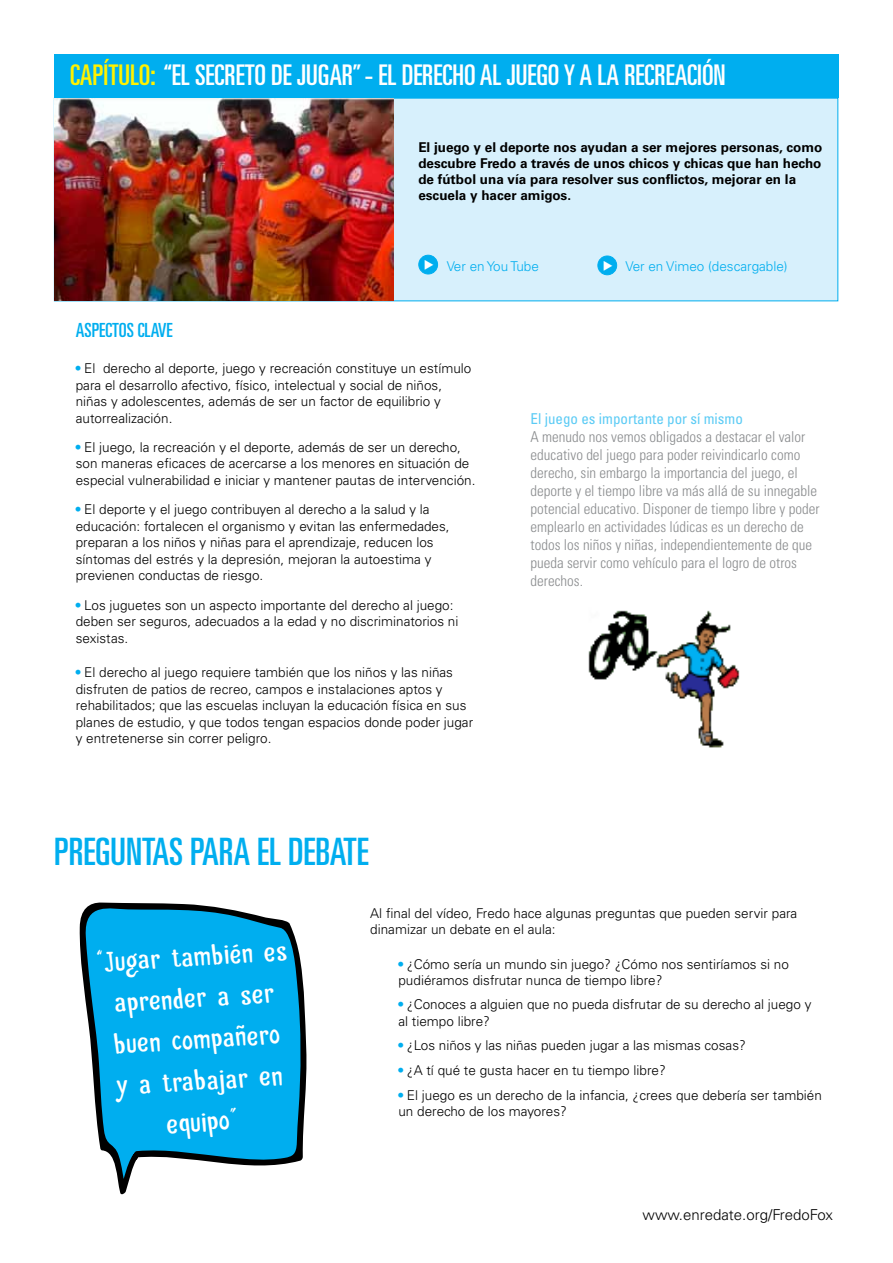
<style>
.page{position:relative;width:893px;height:1263px;background:#fff}
.page>*{position:absolute;margin:0;border:0;box-sizing:border-box;transform-origin:0 0}
.t1{font:ultra-condensed 37.8px "Univers LT Std";color:#00aeef}
.t2{font:34.5px/41.4px "Palitoon";color:#fff;text-align:center}
.t3{font:ultra-condensed 28.5px "Univers LT Std";color:#fff}
.t4{font:ultra-condensed 19.5px "Univers LT Std";color:#00aeef}
.t5{font:300 condensed 15px/18px "Univers LT Std";color:#8a8c8e}
.t6{font:condensed 15px "Univers LT Std";color:#5bcbf5}
.t7{font:300 15px "Univers LT Std";color:#000}
.t8{font:300 13.5px/16.5px "Univers LT Std";color:#000}
.t9{font:700 13.5px/16.2px "Univers LT Std";color:#000}
.t10{font:300 13.5px "Univers LT Std";color:#00aeef}
.s1{color:#fff200}
.s2{color:#fff}
.s3{font-weight:700;color:#00aeef}
</style>
<div class="page">
<svg style="left:79px;top:902px;width:228px;height:293px;fill:#00aeef"></svg>
<img style="left:588px;top:610px;width:152px;height:138px">
<div style="left:54px;top:98px;width:784px;height:203px;background:#d7f0fc"></div>
<div style="left:54px;top:54px;width:785px;height:44px;background:#00aeef"></div>
<div style="left:598px;top:256px;width:19px;height:19px;background:#00aeef;border-radius:50%"></div>
<div style="left:597px;top:256px;width:20px;height:19px;border:1px solid #00aeef;border-radius:50%"></div>
<div style="left:419px;top:255px;width:19px;height:19px;background:#00aeef;border-radius:50%"></div>
<div style="left:418px;top:255px;width:20px;height:19px;border:1px solid #00aeef;border-radius:50%"></div>
<img style="left:54px;top:99px;width:340px;height:201px">
<h3 class="t3" style="left:70px;top:59px;width:644px"><span class="s1">CAPÍTULO:</span> “EL SECRETO DE JUGAR” - EL DERECHO AL JUEGO Y A LA RECREACIÓN</h3>
<p class="t9" style="left:418px;top:139px;width:406px">El juego y el deporte nos ayudan a ser mejores personas, como descubre Fredo a través de unos chicos y chicas que han hecho de fútbol una vía para resolver sus conflictos, mejorar en la escuela y hacer amigos.</p>
<h3 class="t4" style="left:76px;top:319px;width:38px">ASPECTOS</h3>
<h3 class="t4" style="left:138px;top:319px;width:36px">CLAV E</h3>
<p class="t10" style="left:424px;top:258px;width:117px"><sup>◆</sup> Ver en You Tube</p>
<p class="t10" style="left:603px;top:258px;width:186px"><span class="s2">◆</span> Ver en Vimeo (descargable)</p>
<p class="t8" style="left:76px;top:360px;width:397px"><span class="s3">•</span> El derecho al deporte, juego y recreación constituye un estímulo para el desarrollo afectivo, físico, intelectual y social de niños, niñas y adolescentes, además de ser un factor de equilibrio y autorrealización.</p>
<p class="t8" style="left:76px;top:439px;width:401px"><span class="s3">•</span> El juego, la recreación y el deporte, además de ser un derecho, son maneras eficaces de acercarse a los menores en situación de especial vulnerabilidad e iniciar y mantener pautas de intervención.</p>
<p class="t8" style="left:76px;top:501px;width:375px"><span class="s3">•</span> El deporte y el juego contribuyen al derecho a la salud y la educación: fortalecen el organismo y evitan las enfermedades, preparan a los niños y niñas para el aprendizaje, reducen los síntomas del estrés y la depresión, mejoran la autoestima y previenen conductas de riesgo.</p>
<p class="t8" style="left:76px;top:596px;width:384px"><span class="s3">•</span> Los juguetes son un aspecto importante del derecho al juego: deben ser seguros, adecuados a la edad y no discriminatorios ni sexistas.</p>
<p class="t8" style="left:76px;top:664px;width:399px"><span class="s3">•</span> El derecho al juego requiere también que los niños y las niñas disfruten de patios de recreo, campos e instalaciones aptos y rehabilitados; que las escuelas incluyan la educación física en sus planes de estudio, y que todos tengan espacios donde poder jugar y entretenerse sin correr peligro.</p>
<h1 class="t1" style="left:54px;top:830px;width:316px">PREGUNTAS PARA EL DEBATE</h1>
<p class="t6" style="left:530px;top:409px;width:214px">El juego es importante por sí mismo</p>
<p class="t5" style="left:530px;top:427px;width:290px">A menudo nos vemos obligados a destacar el valor educativo del juego para poder reivindicarlo como derecho, sin embargo la importancia del juego, el deporte y el tiempo libre va más allá de su innegable potencial educativo. Disponer de tiempo libre y poder emplearlo en actividades lúdicas es un derecho de todos los niños y niñas, independientemente de que pueda servir como vehículo para el logro de otros derechos.</p>
<h2 class="t2" style="left:96px;top:940px;width:193px;rotate:-3deg">“Jugar también es aprender a ser buen compañero<br>y a trabajar en equipo”</h2>
<p class="t8" style="left:370px;top:905px;width:429px">Al final del vídeo, Fredo hace algunas preguntas que pueden servir para dinamizar un debate en el aula:</p>
<p class="t8" style="left:398px;top:956px;width:392px"><span class="s3">•</span> ¿Cómo sería un mundo sin juego? ¿Cómo nos sentiríamos si no pudiéramos disfrutar nunca de tiempo libre?</p>
<p class="t8" style="left:398px;top:996px;width:414px"><span class="s3">•</span> ¿Conoces a alguien que no pueda disfrutar de su derecho al juego y al tiempo libre?</p>
<p class="t8" style="left:398px;top:1037px;width:349px"><span class="s3">•</span> ¿Los niños y las niñas pueden jugar a las mismas cosas?</p>
<p class="t8" style="left:398px;top:1062px;width:269px"><span class="s3">•</span> ¿A tí qué te gusta hacer en tu tiempo libre?</p>
<p class="t8" style="left:398px;top:1087px;width:425px"><span class="s3">•</span> El juego es un derecho de la infancia, ¿crees que debería ser también un derecho de los mayores?</p>
<p class="t7" style="left:643px;top:1205px;width:192px">www.enredate.org/FredoFox</p>
</div>
